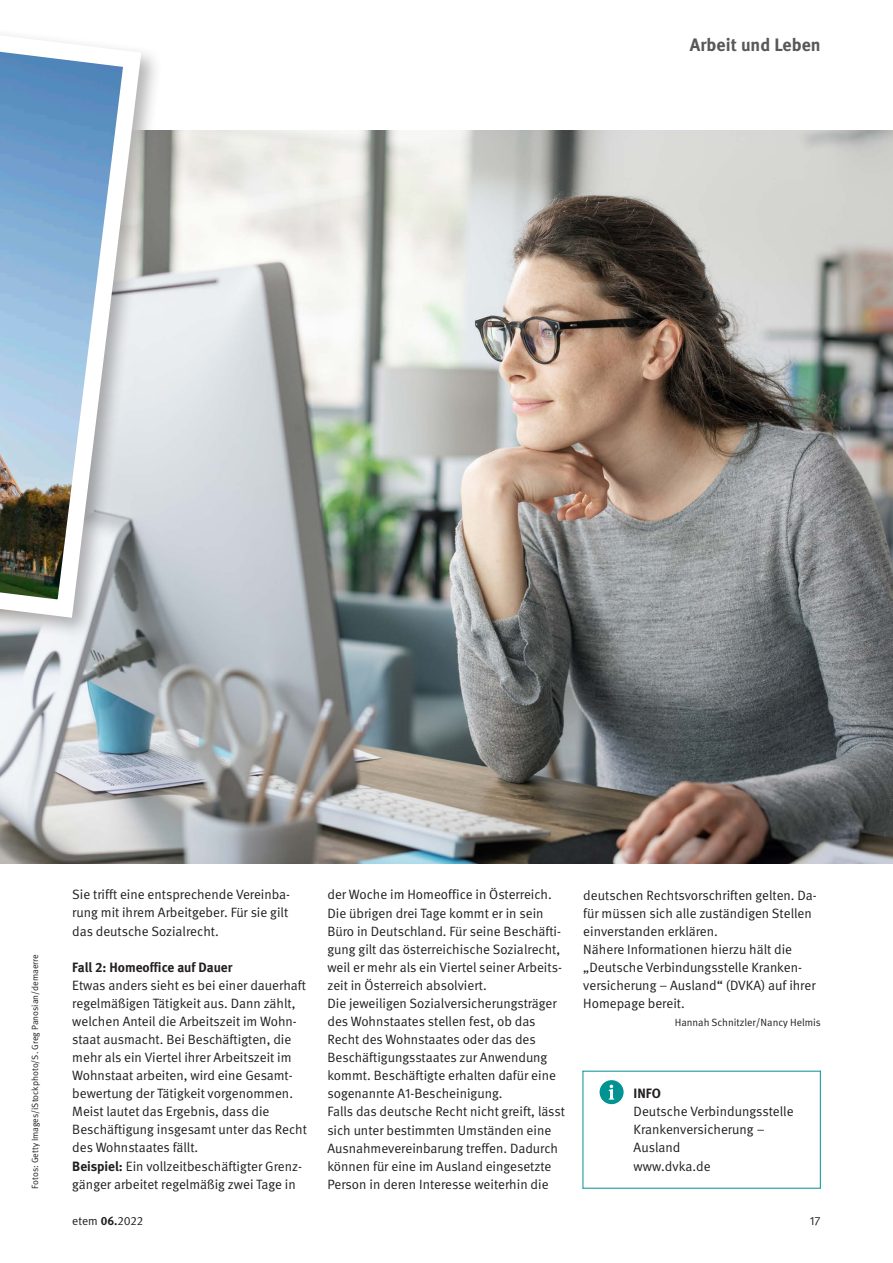
<style>
.page{position:relative;width:893px;height:1263px;background:#fff}
.page>*{position:absolute;margin:0;border:0;box-sizing:border-box;transform-origin:0 0}
.t1{font:700 18px "DGUV Meta";color:#57585a}
.t2{font:13.5px/18.1px "DGUV Meta";color:#231f20}
.t3{font:700 13.5px "DGUV Meta";color:#231f20}
.t4{font:12px "DGUV Meta";color:#231f20}
.t5{font:10.5px "DGUV Meta";color:#231f20}
.t6{font:9px "DGUV Meta";color:#231f20}
.s1{font-weight:700}
</style>
<div class="page">
<img style="left:0;top:130px;width:893px;height:733px">
<div style="left:0;top:0;width:163px;height:639px;background:#231f20;opacity:.34"></div>
<svg style="left:0;top:0;width:150px;height:627px"></svg>
<hr style="left:820px;top:1071px;width:1px;height:117px;background:#009391">
<hr style="left:583px;top:1071px;width:1px;height:117px;background:#009391">
<div style="left:600px;top:1080px;width:24px;height:24px;background:#009391;border-radius:50%"></div>
<svg style="left:609px;top:1085px;width:5px;height:14px"></svg>
<hr style="left:583px;top:1071px;width:238px;height:1px;background:#009391">
<hr style="left:583px;top:1188px;width:238px;height:1px;background:#009391">
<h1 class="t1" style="left:690px;top:34px;width:132px">Arbeit und Leben</h1>
<p class="t6" style="left:30px;top:1188px;width:236px;rotate:-90deg">Fotos: Getty Images/iStockphoto/S. Greg Panosian/demaerre</p>
<p class="t2" style="left:72px;top:886px;width:219px">Sie trifft eine entsprechende Vereinba&shy;rung mit ihrem Arbeitgeber. Für sie gilt das deutsche Sozialrecht.</p>
<h5 class="t3" style="left:72px;top:959px;width:162px">Fall 2: Homeoffice auf Dauer</h5>
<p class="t2" style="left:72px;top:976px;width:236px">Etwas anders sieht es bei einer dauerhaft regelmäßigen Tätigkeit aus. Dann zählt, welchen Anteil die Arbeitszeit im Wohn&shy;staat ausmacht. Bei Beschäftigten, die mehr als ein Viertel ihrer Arbeitszeit im Wohnstaat arbeiten, wird eine Gesamt&shy;bewertung der Tätigkeit vorgenommen.<br>Meist lautet das Ergebnis, dass die Beschäftigung insgesamt unter das Recht des Wohnstaates fällt.</p>
<p class="t2" style="left:72px;top:1157px;width:231px"><span class="s1">Beispiel:</span> Ein vollzeitbeschäftigter Grenz&shy;gänger arbeitet regelmäßig zwei Tage in</p>
<p class="t2" style="left:327px;top:886px;width:236px">der Woche im Homeoffice in Österreich.<br>Die übrigen drei Tage kommt er in sein Büro in Deutschland. Für seine Beschäfti&shy;gung gilt das österreichische Sozialrecht, weil er mehr als ein Viertel seiner Arbeits&shy;zeit in Österreich absolviert.</p>
<p class="t2" style="left:327px;top:994px;width:231px">Die jeweiligen Sozialversicherungsträger des Wohnstaates stellen fest, ob das Recht des Wohnstaates oder das des Beschäftigungsstaates zur Anwendung kommt. Beschäftigte erhalten dafür eine sogenannte A1-Bescheinigung.</p>
<p class="t2" style="left:327px;top:1103px;width:239px">Falls das deutsche Recht nicht greift, lässt sich unter bestimmten Umständen eine Ausnahmevereinbarung treffen. Dadurch können für eine im Ausland eingesetzte Person in deren Interesse weiterhin die</p>
<p class="t2" style="left:583px;top:886px;width:235px">deutschen Rechtsvorschriften gelten. Da&shy;für müssen sich alle zuständigen Stellen einverstanden erklären.</p>
<p class="t2" style="left:583px;top:940px;width:234px">Nähere Informationen hierzu hält die „Deutsche Verbindungsstelle Kranken&shy;versicherung – Ausland“ (DVKA) auf ihrer Homepage bereit.</p>
<p class="t5" style="left:675px;top:1016px;width:148px">Hannah Schnitzler/Nancy Helmis</p>
<h4 class="t3" style="left:634px;top:1085px;width:29px">INFO</h4>
<p class="t2" style="left:634px;top:1103px;width:162px">Deutsche Verbindungsstelle<br>Krankenversicherung –<br>Ausland<br>www.dvka.de</p>
<p class="t4" style="left:72px;top:1213px;width:72px">etem <span class="s1">06.</span>2022</p>
<p class="t4" style="left:810px;top:1213px;width:12px">17</p>
</div>
